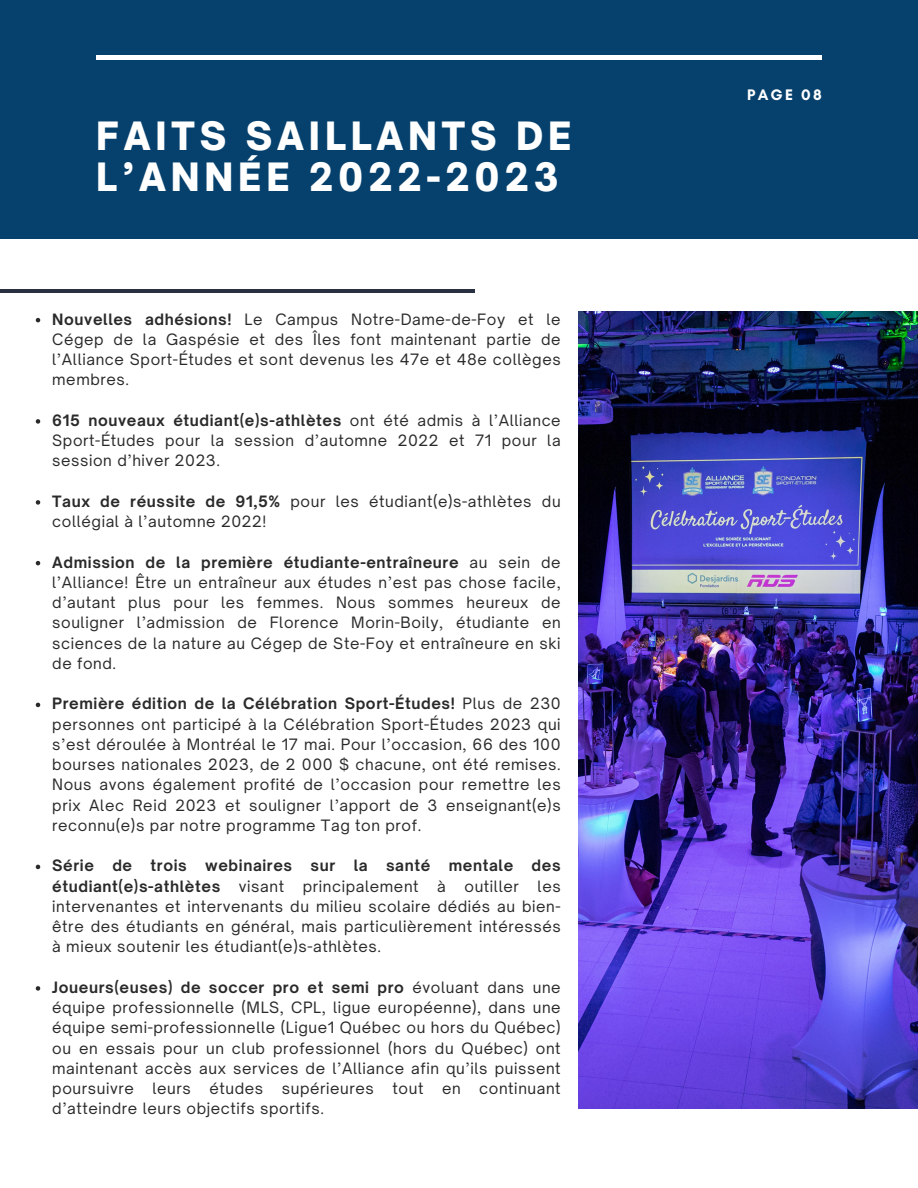
<style>
.page{position:relative;width:918px;height:1188px;background:#fff}
.page>*{position:absolute;margin:0;border:0;box-sizing:border-box;transform-origin:0 0}
.t1{font:900 37.35px/41.7px "Open Sauce One";letter-spacing:.13em;color:#fff}
.t2{font:700 15.6px "Glacial Indifference";letter-spacing:.14em;color:#fff}
.t3{font:15px/20.2px "Open Sauce One";letter-spacing:.04em;color:#2a2a2a;text-align:justify}
.t4{font:700 15px/20.2px "Open Sauce One";letter-spacing:.04em;color:#2a2a2a}
.s1{font-weight:700}
.s2{font-weight:400}
</style>
<div class="page">
<div style="left:0;top:0;width:918px;height:238px;background:#06416d"></div>
<div style="left:96px;top:55px;width:726px;height:5px;background:#fff"></div>
<hr style="left:0;top:289px;width:475px;height:4px;background:#293041">
<img style="left:578px;top:312px;width:340px;height:796px">
<svg style="left:36px;top:318px;width:4px;height:4px"></svg>
<svg style="left:36px;top:419px;width:4px;height:5px"></svg>
<svg style="left:36px;top:500px;width:4px;height:5px"></svg>
<svg style="left:36px;top:561px;width:4px;height:4px"></svg>
<svg style="left:36px;top:703px;width:4px;height:4px"></svg>
<svg style="left:36px;top:865px;width:4px;height:4px"></svg>
<svg style="left:36px;top:986px;width:4px;height:5px"></svg>
<p class="t1" style="left:96px;top:115px;width:477px">FAITS SAILLANTS DE<br>L’ANNÉE 2022-2023</p>
<p class="t3" style="left:52px;top:309px;width:510px"><span class="s1">Nouvelles adhésions!</span> Le Campus Notre-Dame-de-Foy et le Cégep de la Gaspésie et des Îles font maintenant partie de l’Alliance Sport-Études et sont devenus les 47e et 48e collèges membres.</p>
<p class="t3" style="left:52px;top:410px;width:510px"><span class="s1">615 nouveaux étudiant(e)s-athlètes</span> ont été admis à l’Alliance Sport-Études pour la session d’automne 2022 et 71 pour la session d’hiver 2023.</p>
<p class="t3" style="left:52px;top:491px;width:510px"><span class="s1">Taux de réussite de 91,5%</span> pour les étudiant(e)s-athlètes du collégial à l’automne 2022!</p>
<p class="t3" style="left:52px;top:552px;width:510px"><span class="s1">Admission de la première étudiante-entraîneure</span> au sein de l’Alliance! Être un entraîneur aux études n’est pas chose facile, d’autant plus pour les femmes. Nous sommes heureux de souligner l’admission de Florence Morin-Boily, étudiante en sciences de la nature au Cégep de Ste-Foy et entraîneure en ski de fond.</p>
<p class="t3" style="left:52px;top:694px;width:510px"><span class="s1">Première édition de la Célébration Sport-Études!</span> Plus de 230 personnes ont participé à la Célébration Sport-Études 2023 qui s’est déroulée à Montréal le 17 mai. Pour l’occasion, 66 des 100 bourses nationales 2023, de 2 000 $ chacune, ont été remises.<br>Nous avons également profité de l’occasion pour remettre les prix Alec Reid 2023 et souligner l’apport de 3 enseignant(e)s reconnu(e)s par notre programme Tag ton prof.</p>
<p class="t4" style="left:52px;top:856px;width:510px">Série de trois webinaires sur la santé mentale des étudiant(e)s-athlètes <span class="s2">visant principalement à</span></p>
<p class="t3" style="left:52px;top:876px;width:510px;text-indent:412px">outiller les intervenantes et intervenants du milieu scolaire dédiés au bien&shy;être des étudiants en général, mais particulièrement intéressés à mieux soutenir les étudiant(e)s-athlètes.</p>
<p class="t3" style="left:52px;top:977px;width:510px"><span class="s1">Joueurs(euses) de soccer pro et semi pro</span> évoluant dans une équipe professionnelle (MLS, CPL, ligue européenne), dans une équipe semi-professionnelle (Ligue1 Québec ou hors du Québec) ou en essais pour un club professionnel (hors du Québec) ont maintenant accès aux services de l’Alliance afin qu’ils puissent poursuivre leurs études supérieures tout en continuant d’atteindre leurs objectifs sportifs.</p>
<p class="t2" style="left:747px;top:85px;width:76px">PAGE 08</p>
</div>
